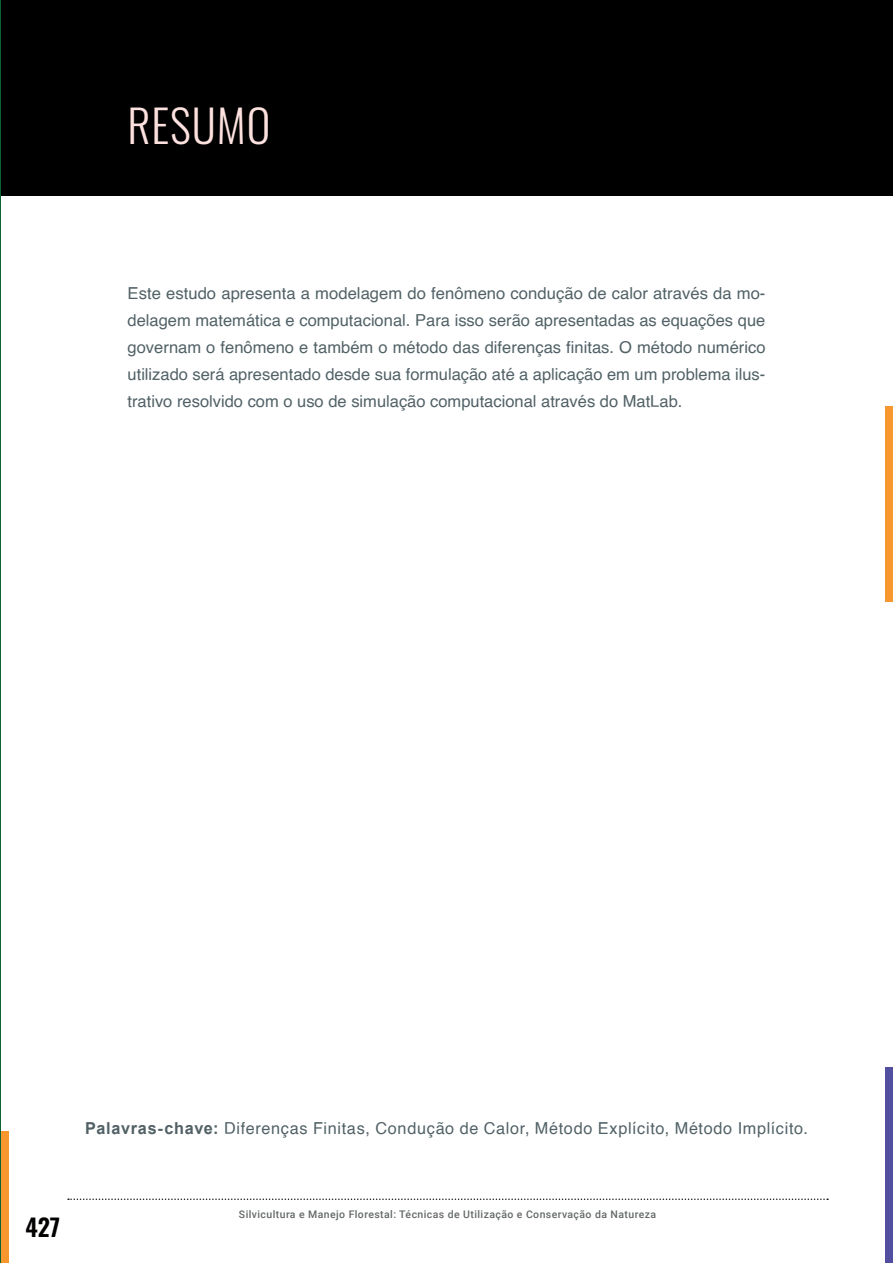
<style>
.page{position:relative;width:893px;height:1263px;background:#fff}
.page>*{position:absolute;margin:0;border:0;box-sizing:border-box;transform-origin:0 0}
._03_resumo{font:300 45px "Oswald";letter-spacing:.02em;color:#fce1df}
.t1{font:600 24px "Oswald";color:#040101}
._03_resumo_texto{font:16.5px/27px "Helvetica";color:#516166;text-align:justify}
._03_palavras-chave{font:16.5px "Helvetica";letter-spacing:.04em;color:#516166}
.t2{font:500 10.5px "Roboto";letter-spacing:.04em;color:#646869}
.s1{font-family:"Arial";font-weight:700}
</style>
<div class="page">
<svg style="left:68px;top:1198px;width:760px;height:2px"></svg>
<div style="left:885px;top:406px;width:8px;height:196px;background:#f7972d"></div>
<div style="left:885px;top:1067px;width:8px;height:196px;background:#524fa1"></div>
<div style="left:0;top:1131px;width:9px;height:132px;background:#f7972d"></div>
<div style="left:0;top:0;width:893px;height:196px;background:#000"></div>
<hr style="left:0;top:0;width:1px;height:1263px;background:#0c6434">
<p class="_03_resumo" style="left:128px;top:86px;width:144px">RESUMO</p>
<p class="_03_resumo_texto" style="left:128px;top:280px;width:639px">Este estudo apresenta a modelagem do fenômeno condução de calor através da mo&shy;delagem matemática e computacional. Para isso serão apresentadas as equações que governam o fenômeno e também o método das diferenças finitas. O método numérico utilizado será apresentado desde sua formulação até a aplicação em um problema ilus&shy;trativo resolvido com o uso de simulação computacional através do MatLab.</p>
<p class="_03_palavras-chave" style="left:85px;top:1115px;width:724px"><span class="s1">Palavras-chave:</span> Diferenças Finitas, Condução de Calor, Método Explícito, Método Implícito.</p>
<h2 class="t1" style="left:25px;top:1214px;width:36px">427</h2>
<p class="t2" style="left:239px;top:1207px;width:419px">Silvicultura e Manejo Florestal: Técnicas de Utilização e Conservação da Natureza</p>
</div>
